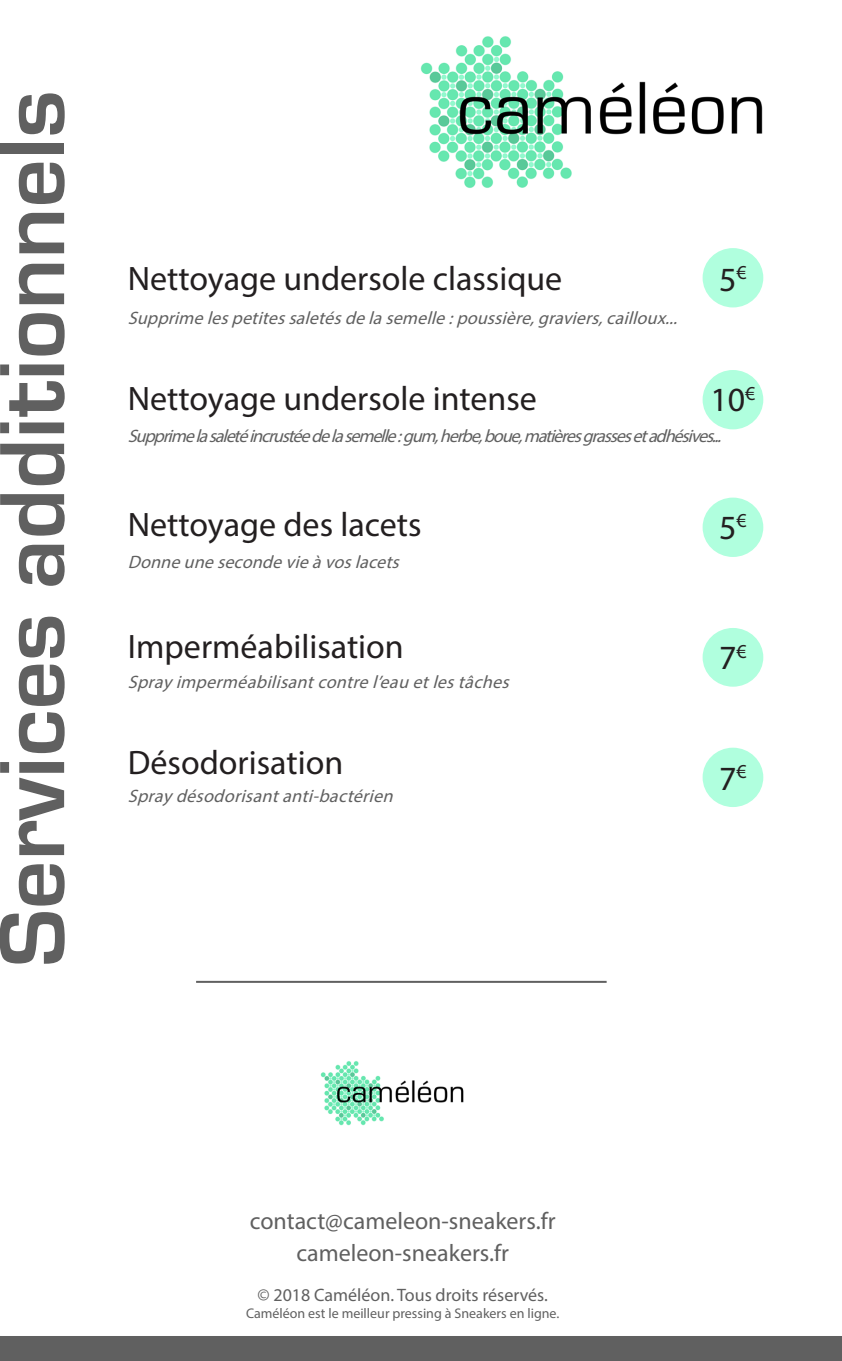
<style>
.page{position:relative;width:842px;height:1361px;background:#fff}
.page>*{position:absolute;margin:0;border:0;box-sizing:border-box;transform-origin:0 0}
.t1{font:700 96px "Eurostile";color:#606060}
.t2{font:34px "Myriad Pro";color:#231f20}
.t3{font:24px "Myriad Pro";color:#606060}
.t4{font:italic 18px "Myriad Pro";color:#606060}
.t5{font:18px "Myriad Pro";color:#606060}
.t6{font:14px "Myriad Pro";color:#606060}
</style>
<div class="page">
<div style="left:703px;top:370px;width:60px;height:59px;background:#b0ffde;border-radius:50%"></div>
<div style="left:703px;top:248px;width:60px;height:59px;background:#b0ffde;border-radius:50%"></div>
<div style="left:703px;top:497px;width:60px;height:60px;background:#b0ffde;border-radius:50%"></div>
<div style="left:703px;top:628px;width:60px;height:59px;background:#b0ffde;border-radius:50%"></div>
<div style="left:703px;top:747px;width:60px;height:60px;background:#b0ffde;border-radius:50%"></div>
<div style="left:0;top:1336px;width:842px;height:25px;background:#606060"></div>
<hr style="left:196px;top:981px;width:411px;height:2px;background:#606060">
<img style="left:320px;top:1061px;width:144px;height:65px">
<img style="left:420px;top:36px;width:343px;height:152px">
<p class="t1" style="left:-20px;top:967px;width:878px;rotate:-90deg">Services additionnels</p>
<p class="t2" style="left:128px;top:258px;width:436px">Nettoyage undersole classique</p>
<p class="t4" style="left:128px;top:307px;width:556px">Supprimelespetitessaletésdelasemelle:poussière,graviers,cailloux...</p>
<p class="t2" style="left:719px;top:258px;width:29px">5<sup>€</sup></p>
<p class="t2" style="left:128px;top:378px;width:411px">Nettoyage undersole intense</p>
<p class="t4" style="left:128px;top:425px;width:600px">Supprimelasaletéincrustéedelasemelle:gum,herbe,boue,matièresgrassesetadhésives...</p>
<p class="t2" style="left:710px;top:379px;width:47px">10<sup>€</sup></p>
<p class="t2" style="left:128px;top:504px;width:295px">Nettoyage des lacets</p>
<p class="t4" style="left:128px;top:551px;width:278px">Donneunesecondevieàvoslacets</p>
<p class="t2" style="left:128px;top:626px;width:277px">Imperméabilisation</p>
<p class="t4" style="left:128px;top:671px;width:388px">Sprayimperméabilisantcontrel’eau etlestâches</p>
<p class="t2" style="left:128px;top:742px;width:217px">Désodorisation</p>
<p class="t4" style="left:128px;top:785px;width:272px">Spraydésodorisantanti-bactérien</p>
<p class="t2" style="left:719px;top:506px;width:29px">5<sup>€</sup></p>
<p class="t2" style="left:719px;top:637px;width:29px">7<sup>€</sup></p>
<p class="t2" style="left:719px;top:757px;width:29px">7<sup>€</sup></p>
<p class="t3" style="left:250px;top:1206px;width:307px">contact@cameleon-sneakers.fr</p>
<p class="t3" style="left:296px;top:1238px;width:214px">cameleon-sneakers.fr</p>
<p class="t5" style="left:257px;top:1283px;width:292px">© 2018 Caméléon. Tous droits réservés.</p>
<p class="t6" style="left:246px;top:1304px;width:315px">Caméléon est le meilleur pressing à Sneakers en ligne.</p>
</div>
